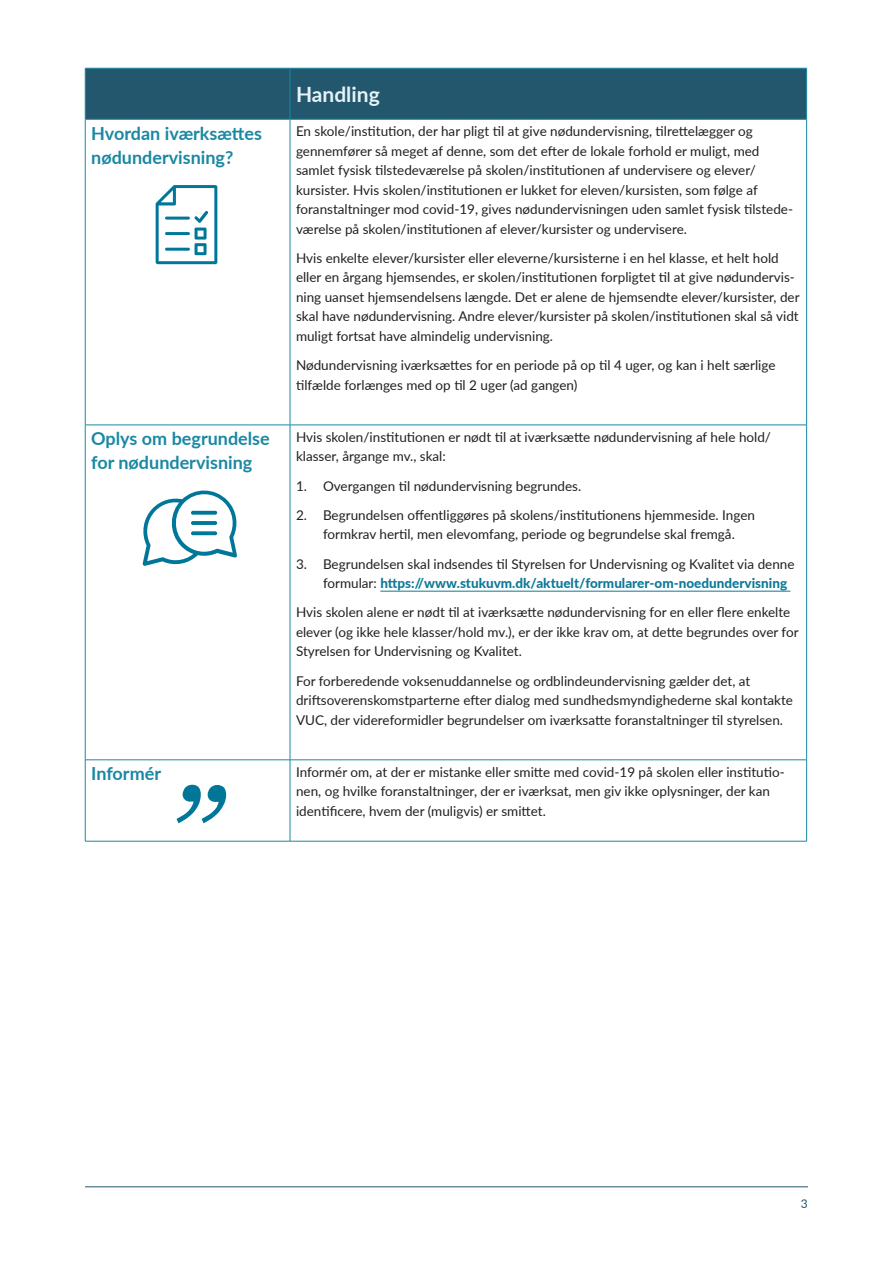
<style>
.page{position:relative;width:893px;height:1263px;background:#fff}
.page>*{position:absolute;margin:0;border:0;box-sizing:border-box;transform-origin:0 0}
._09_Tabeltekst_over{font:700 21px "Lato";color:#e5f2f7}
._09_Tabeltekst_over-2{font:700 18px/24px "Lato";color:#1a88a3}
._04_Brødtekst_9_13{font:13.5px/19.5px "Lato";color:#231f20}
.t1{font:12px "Lato";color:#23576d}
.s1{font-weight:800;color:#0d7a98}
</style>
<div class="page">
<div style="left:86px;top:69px;width:720px;height:50px;background:#23576d"></div>
<hr style="left:85px;top:68px;width:205px;height:1px;background:#1a88a3">
<hr style="left:85px;top:68px;width:1px;height:51px;background:#1a88a3">
<hr style="left:290px;top:68px;width:517px;height:1px;background:#1a88a3">
<hr style="left:290px;top:68px;width:1px;height:51px;background:#1a88a3">
<hr style="left:806px;top:68px;width:1px;height:51px;background:#1a88a3">
<hr style="left:85px;top:119px;width:205px;height:1px;background:#1a88a3">
<hr style="left:85px;top:119px;width:1px;height:306px;background:#1a88a3">
<hr style="left:290px;top:119px;width:517px;height:1px;background:#1a88a3">
<hr style="left:290px;top:119px;width:1px;height:306px;background:#1a88a3">
<hr style="left:806px;top:119px;width:1px;height:306px;background:#1a88a3">
<hr style="left:85px;top:425px;width:205px;height:1px;background:#1a88a3">
<hr style="left:85px;top:425px;width:1px;height:335px;background:#1a88a3">
<hr style="left:290px;top:425px;width:517px;height:1px;background:#1a88a3">
<hr style="left:290px;top:425px;width:1px;height:335px;background:#1a88a3">
<hr style="left:806px;top:425px;width:1px;height:335px;background:#1a88a3">
<hr style="left:85px;top:759px;width:205px;height:1px;background:#1a88a3">
<hr style="left:85px;top:760px;width:1px;height:81px;background:#1a88a3">
<hr style="left:290px;top:759px;width:517px;height:1px;background:#1a88a3">
<hr style="left:290px;top:760px;width:1px;height:81px;background:#1a88a3">
<hr style="left:806px;top:760px;width:1px;height:81px;background:#1a88a3">
<hr style="left:85px;top:841px;width:205px;height:1px;background:#1a88a3">
<hr style="left:290px;top:841px;width:517px;height:1px;background:#1a88a3">
<hr style="left:380px;top:591px;width:410px;height:1px;background:#0d7a98">
<svg style="left:156px;top:185px;width:61px;height:79px"></svg>
<svg style="left:142px;top:490px;width:95px;height:76px"></svg>
<svg style="left:191px;top:511px;width:26px;height:4px"></svg>
<hr style="left:191px;top:521px;width:26px;height:4px;background:#077a9a;border-radius:2px">
<svg style="left:191px;top:531px;width:26px;height:4px"></svg>
<svg style="left:177px;top:784px;width:49px;height:39px"></svg>
<hr style="left:85px;top:1186px;width:723px;height:1px;background:#23576d">
<p class="_09_Tabeltekst_over" style="left:296px;top:79px;width:85px">Handling</p>
<p class="_09_Tabeltekst_over-2" style="left:91px;top:120px;width:172px">Hvordan iværksættes nødundervisning?</p>
<p class="_04_Brødtekst_9_13" style="left:296px;top:121px;width:499px">En skole/institution, der har pligt til at give nødundervisning, tilrettelægger og gennemfører så meget af denne, som det efter de lokale forhold er muligt, med samlet fysisk tilstedeværelse på skolen/institutionen af undervisere og elever/ kursister. Hvis skolen/institutionen er lukket for eleven/kursisten, som følge af foranstaltninger mod covid-19, gives nødundervisningen uden samlet fysisk tilstede&shy;værelse på skolen/institutionen af elever/kursister og undervisere.</p>
<p class="_04_Brødtekst_9_13" style="left:296px;top:248px;width:505px">Hvis enkelte elever/kursister eller eleverne/kursisterne i en hel klasse, et helt hold eller en årgang hjemsendes, er skolen/institutionen forpligtet til at give nødundervis&shy;ning uanset hjemsendelsens længde. Det er alene de hjemsendte elever/kursister, der skal have nødundervisning. Andre elever/kursister på skolen/institutionen skal så vidt muligt fortsat have almindelig undervisning.</p>
<p class="_04_Brødtekst_9_13" style="left:296px;top:355px;width:481px">Nødundervisning iværksættes for en periode på op til 4 uger, og kan i helt særlige tilfælde forlænges med op til 2 uger (ad gangen)</p>
<p class="_09_Tabeltekst_over-2" style="left:91px;top:426px;width:180px">Oplys om begrundelse for nødundervisning</p>
<p class="_04_Brødtekst_9_13" style="left:296px;top:427px;width:477px">Hvis skolen/institutionen er nødt til at iværksætte nødundervisning af hele hold/ klasser, årgange mv., skal:</p>
<p class="_04_Brødtekst_9_13" style="left:296px;top:475px;width:287px">1. Overgangen til nødundervisning begrundes.</p>
<p class="_04_Brødtekst_9_13" style="left:296px;top:505px;width:461px;text-align:center">2. Begrundelsen offentliggøres på skolens/institutionens hjemmeside. Ingen formkrav hertil, men elevomfang, periode og begrundelse skal fremgå.</p>
<p class="_04_Brødtekst_9_13" style="left:323px;top:553px;width:473px;text-indent:-27px">3. Begrundelsen skal indsendes til Styrelsen for Undervisning og Kvalitet via denne formular: <span class="s1">https://www.stukuvm.dk/aktuelt/formularer-om-noedundervisning</span></p>
<p class="_04_Brødtekst_9_13" style="left:296px;top:602px;width:504px">Hvis skolen alene er nødt til at iværksætte nødundervisning for en eller flere enkelte elever (og ikke hele klasser/hold mv.), er der ikke krav om, at dette begrundes over for<br>Styrelsen for Undervisning og Kvalitet.</p>
<p class="_04_Brødtekst_9_13" style="left:296px;top:670px;width:499px">For forberedende voksenuddannelse og ordblindeundervisning gælder det, at driftsoverenskomstparterne efter dialog med sundhedsmyndighederne skal kontakte<br>VUC, der videreformidler begrundelser om iværksatte foranstaltninger til styrelsen.</p>
<p class="_09_Tabeltekst_over-2" style="left:91px;top:761px;width:71px">Informér</p>
<p class="_04_Brødtekst_9_13" style="left:296px;top:761px;width:490px">Informér om, at der er mistanke eller smitte med covid-19 på skolen eller institutio&shy;nen, og hvilke foranstaltninger, der er iværksat, men giv ikke oplysninger, der kan identificere, hvem der (muligvis) er smittet.</p>
<p class="t1" style="left:801px;top:1195px;width:8px">3</p>
</div>
